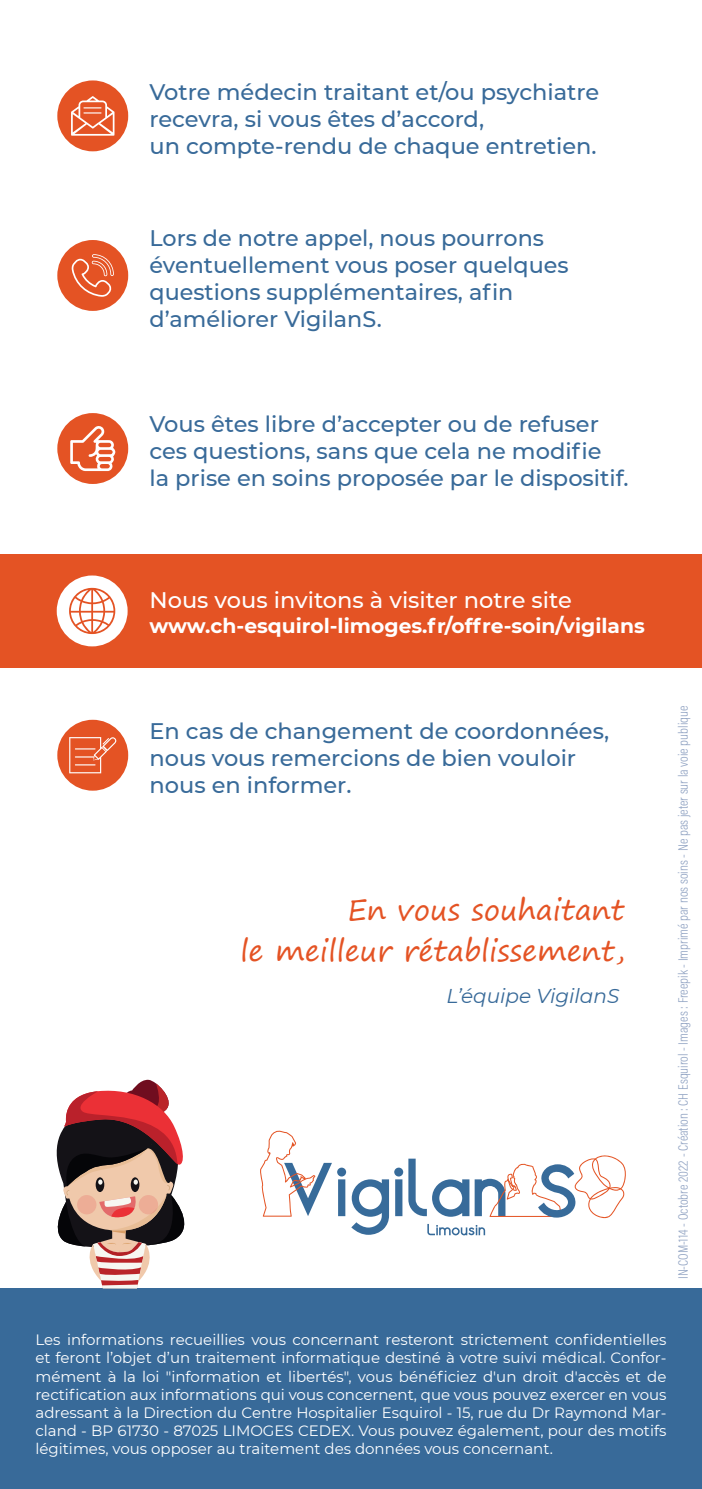
<style>
.page{position:relative;width:702px;height:1489px;background:#fff}
.page>*{position:absolute;margin:0;border:0;box-sizing:border-box;transform-origin:0 0}
.t1{font:29px/40.8px "Segoe Print";color:#e45324;text-align:right}
.t2{font:500 22.5px/27px "Montserrat";color:#386a99}
.t3{font:500 22.5px "Montserrat";color:#fff}
.t4{font:700 20.25px "Montserrat";color:#fff}
.t5{font:italic 20px "Montserrat";color:#386a99}
.t6{font:15px/18px "Montserrat";color:#fff;text-align:justify}
.t7{font:13.75px "Acumin Variable Concept";color:#92a4c3}
</style>
<div class="page">
<div style="left:0;top:554px;width:702px;height:113px;background:#e45324"></div>
<div style="left:0;top:1288px;width:702px;height:200px;background:#386a99"></div>
<div style="left:57px;top:80px;width:71px;height:71px;background:#e45324;border-radius:50%"></div>
<svg style="left:71px;top:96px;width:43px;height:40px"></svg>
<div style="left:57px;top:240px;width:71px;height:71px;background:#e45324;border-radius:50%"></div>
<svg style="left:71px;top:254px;width:43px;height:43px"></svg>
<div style="left:57px;top:413px;width:71px;height:71px;background:#e45324;border-radius:50%"></div>
<svg style="left:70px;top:426px;width:45px;height:45px"></svg>
<div style="left:57px;top:719px;width:71px;height:71px;background:#e45324;border-radius:50%"></div>
<svg style="left:69px;top:737px;width:47px;height:36px"></svg>
<div style="left:57px;top:575px;width:71px;height:71px;background:#fff;border-radius:50%"></div>
<svg style="left:69px;top:588px;width:46px;height:46px"></svg>
<svg style="left:260px;top:1130px;width:365px;height:105px"></svg>
<svg style="left:56px;top:1079px;width:129px;height:209px"></svg>
<h2 class="t2" style="left:149px;top:77px;width:451px">Votre médecin traitant et/ou psychiatre recevra, si vous êtes d’accord,<br>un compte-rendu de chaque entretien.</h2>
<h2 class="t2" style="left:149px;top:223px;width:420px">Lors de notre appel, nous pourrons éventuellement vous poser quelques questions supplémentaires, afin d’améliorer VigilanS.</h2>
<h2 class="t2" style="left:149px;top:410px;width:480px">Vous êtes libre d’accepter ou de refuser ces questions, sans que cela ne modifie<br>la prise en soins proposée par le dispositif.</h2>
<h2 class="t3" style="left:149px;top:584px;width:424px">Nous vous invitons à visiter notre site</h2>
<h3 class="t4" style="left:149px;top:611px;width:497px">www.ch-esquirol-limoges.fr/offre-soin/vigilans</h3>
<h2 class="t2" style="left:149px;top:716px;width:461px">En cas de changement de coordonnées, nous vous remercions de bien vouloir nous en informer.</h2>
<h1 class="t1" style="left:240px;top:888px;width:386px">En vous souhaitant<br>le meilleur rétablissement,</h1>
<h3 class="t5" style="left:446px;top:982px;width:174px">L’équipe VigilanS</h3>
<p class="t7" style="left:673px;top:1278px;width:574px;rotate:-90deg">IN-COM-114 - Octobre 2022 - Création : CH Esquirol - Images : Freepik - Imprimé par nos soins - Ne pas jeter sur la voie publique</p>
<p class="t6" style="left:35px;top:1330px;width:632px">Les informations recueillies vous concernant resteront strictement confidentielles et feront l’objet d’un traitement informatique destiné à votre suivi médical. Confor&shy;mément à la loi "information et libertés", vous bénéficiez d'un droit d'accès et de rectification aux informations qui vous concernent, que vous pouvez exercer en vous adressant à la Direction du Centre Hospitalier Esquirol - 15, rue du Dr Raymond Mar&shy;cland - BP 61730 - 87025 LIMOGES CEDEX. Vous pouvez également, pour des motifs légitimes, vous opposer au traitement des données vous concernant.</p>
</div>
